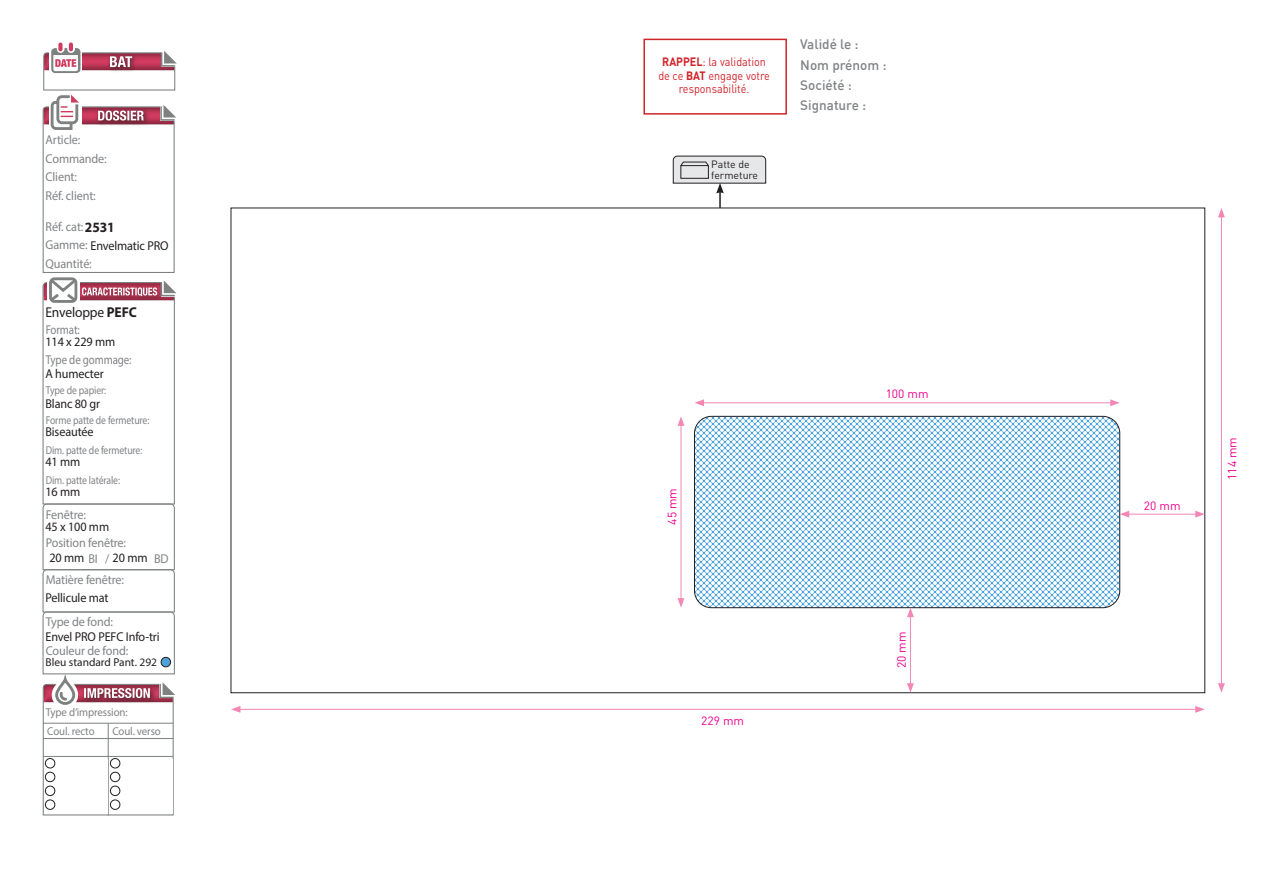
<style>
.page{position:relative;width:1263px;height:893px;background:#fff}
.page>*{position:absolute;margin:0;border:0;box-sizing:border-box;transform-origin:0 0}
.t1{font:14.25px "Myriad Pro";letter-spacing:-.01em;color:#231f20;scale:.95 1}
.t2{font:500 13.5px/20.2px "DIN";color:#808285}
.t3{font:12.9px/18.5px "Myriad Pro";letter-spacing:-.01em;color:#808285;scale:.95 1}
.t4{font:12.9px "Myriad Pro";letter-spacing:-.01em;color:#231f20;scale:.95 1}
.t5{font:12.9px "Myriad Pro";letter-spacing:-.01em;color:#808285;scale:.85 1}
.t6{font:12px/13.5px "DIN";color:#d1232a;text-align:center;scale:.9 1}
.t7{font:12px "DIN";color:#ed028c}
.t8{font:11.4px "Myriad Pro";letter-spacing:-.01em;color:#808285;scale:.85 1}
.t9{font:11.4px/18.3px "Myriad Pro";letter-spacing:-.01em;color:#808285;scale:.95 1}
.t10{font:11.4px "Myriad Pro";color:#231f20}
.t11{font:10.5px/10.5px "DIN";color:#231f20}
.s1{font-weight:700;font-size:14.25px;color:#231f20}
.s2{color:#231f20}
.s3{font-weight:700}
</style>
<div class="page">
<svg style="left:694px;top:416px;width:426px;height:192px"></svg>
<div style="left:694px;top:416px;width:426px;height:192px;border:1px solid #231f20;border-radius:17px"></div>
<svg style="left:672px;top:155px;width:94px;height:53px"></svg>
<div style="left:643px;top:39px;width:144px;height:76px;border:2px solid #d1232a"></div>
<div style="left:55px;top:678px;width:20px;height:27px;border:3px solid #7d8280;border-radius:9px"></div>
<svg style="left:42px;top:43px;width:135px;height:632px"></svg>
<svg style="left:42px;top:682px;width:133px;height:134px"></svg>
<hr style="left:1221px;top:215px;width:1px;height:471px;background:#f287b6">
<svg style="left:1218px;top:683px;width:7px;height:10px"></svg>
<svg style="left:1218px;top:208px;width:7px;height:9px"></svg>
<hr style="left:238px;top:709px;width:960px;height:1px;background:#f287b6">
<svg style="left:231px;top:706px;width:9px;height:7px"></svg>
<svg style="left:1195px;top:706px;width:10px;height:7px"></svg>
<hr style="left:702px;top:402px;width:411px;height:1px;background:#f287b6">
<svg style="left:694px;top:399px;width:10px;height:7px"></svg>
<svg style="left:1110px;top:399px;width:10px;height:7px"></svg>
<hr style="left:681px;top:423px;width:1px;height:178px;background:#f287b6">
<svg style="left:677px;top:598px;width:7px;height:9px"></svg>
<svg style="left:677px;top:417px;width:7px;height:9px"></svg>
<hr style="left:910px;top:615px;width:1px;height:71px;background:#f287b6">
<svg style="left:907px;top:683px;width:7px;height:10px"></svg>
<svg style="left:907px;top:608px;width:7px;height:9px"></svg>
<hr style="left:1127px;top:514px;width:71px;height:1px;background:#f287b6">
<svg style="left:1120px;top:511px;width:9px;height:7px"></svg>
<svg style="left:1195px;top:511px;width:10px;height:7px"></svg>
<p class="t3" style="left:46px;top:130px;width:66px">Article:<br>Commande:<br>Client:<br>Réf. client:</p>
<p class="t3" style="left:46px;top:217px;width:74px">Réf. cat:<span class="s1">2531</span></p>
<p class="t3" style="left:46px;top:236px;width:131px">Gamme: <span class="s2">Envelmatic PRO<br></span>Quantité:</p>
<p class="t1" style="left:45px;top:304px;width:98px">Enveloppe <span class="s3">PEFC</span></p>
<p class="t4" style="left:45px;top:334px;width:75px">114 x 229 mm</p>
<p class="t4" style="left:45px;top:366px;width:63px">A humecter</p>
<p class="t4" style="left:45px;top:395px;width:59px">Blanc 80 gr</p>
<p class="t4" style="left:45px;top:424px;width:52px">Biseautée</p>
<p class="t4" style="left:45px;top:453px;width:38px">41 mm</p>
<p class="t4" style="left:45px;top:484px;width:38px">16 mm</p>
<p class="t5" style="left:46px;top:322px;width:42px">Format:</p>
<p class="t5" style="left:46px;top:352px;width:102px">Type de gommage:</p>
<p class="t8" style="left:46px;top:383px;width:73px">Type de papier:</p>
<p class="t8" style="left:46px;top:413px;width:123px">Forme patte de fermeture:</p>
<p class="t8" style="left:46px;top:443px;width:115px">Dim. patte de fermeture:</p>
<p class="t8" style="left:46px;top:473px;width:89px">Dim. patte latérale:</p>
<p class="t3" style="left:46px;top:505px;width:44px">Fenêtre:</p>
<p class="t3" style="left:46px;top:535px;width:109px;line-height:14.4px">Position fenêtre:<br><span class="s2">20 mm</span> BI / <span class="s2">20 mm</span></p>
<p class="t4" style="left:45px;top:518px;width:69px">45 x 100 mm</p>
<p class="t3" style="left:46px;top:571px;width:84px">Matière fenêtre:</p>
<p class="t4" style="left:45px;top:590px;width:68px">Pellicule mat</p>
<p class="t3" style="left:154px;top:549px;width:17px">BD</p>
<p class="t3" style="left:46px;top:612px;width:72px">Type de fond:</p>
<p class="t3" style="left:46px;top:641px;width:88px">Couleur de fond:</p>
<p class="t4" style="left:46px;top:629px;width:122px">Envel PRO PEFC Info-tri</p>
<p class="t10" style="left:46px;top:655px;width:113px">Bleu standard Pant. 292</p>
<p class="t9" style="left:46px;top:703px;width:88px">Type d’impression:<br>Coul. recto</p>
<p class="t9" style="left:113px;top:721px;width:52px">Coul. verso</p>
<p class="t6" style="left:658px;top:55px;width:125px"><span class="s3">RAPPEL</span>: la validation de ce <span class="s3">BAT</span> engage votre responsabilité.</p>
<p class="t11" style="left:711px;top:159px;width:48px">Patte de fermeture</p>
<p class="t2" style="left:800px;top:34px;width:88px">Validé le :<br>Nom prénom :<br>Société :<br>Signature :</p>
<p class="t7" style="left:665px;top:525px;width:38px;rotate:-90deg">45 mm</p>
<p class="t7" style="left:701px;top:713px;width:44px">229 mm</p>
<p class="t7" style="left:886px;top:386px;width:44px">100 mm</p>
<p class="t7" style="left:894px;top:668px;width:38px;rotate:-90deg">20 mm</p>
<p class="t7" style="left:1144px;top:498px;width:38px">20 mm</p>
<p class="t7" style="left:1225px;top:480px;width:44px;rotate:-90deg">114 mm</p>
</div>
